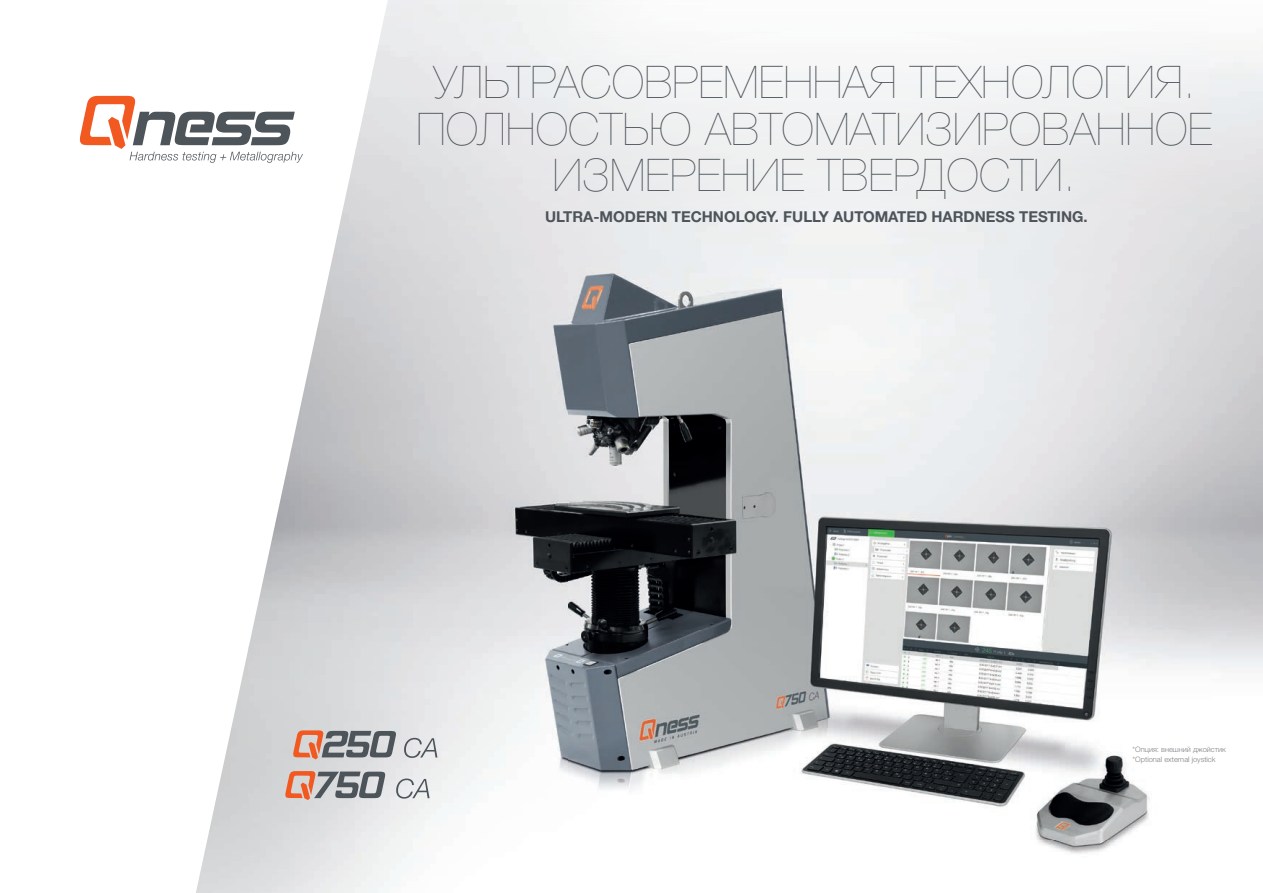
<style>
.page{position:relative;width:1263px;height:893px;background:#fff}
.page>*{position:absolute;margin:0;border:0;box-sizing:border-box;transform-origin:0 0}
.t1{font:200 45px/46.5px "Helvetica Neue LTW1 G";letter-spacing:.01em;color:#4d545a;text-align:center}
.t2{font:700 15px "Helvetica Neue LTW1 G";color:#4d545a}
.t3{font:300 7.5px/10.5px "Helvetica Neue LTW1 G";color:#808285}
</style>
<div class="page">
<img style="left:356px;top:0;width:907px;height:893px">
<img style="left:302px;top:149px;width:54px;height:744px">
<img style="left:249px;top:400px;width:53px;height:493px">
<img style="left:196px;top:646px;width:53px;height:247px">
<svg style="left:293px;top:730px;width:103px;height:29px;background:#a6938e"></svg>
<svg style="left:404px;top:738px;width:33px;height:20px"></svg>
<svg style="left:285px;top:771px;width:100px;height:29px;background:#ad9994"></svg>
<svg style="left:396px;top:778px;width:34px;height:21px"></svg>
<svg style="left:80px;top:96px;width:223px;height:67px"></svg>
<p class="t1" style="left:416px;top:59px;width:797px">УЛЬТРАСОВРЕМЕННАЯ ТЕХНОЛОГИЯ.<br>ПОЛНОСТЬЮ АВТОМАТИЗИРОВАННОЕ<br>ИЗМЕРЕНИЕ ТВЕРДОСТИ.</p>
<p class="t2" style="left:545px;top:207px;width:544px">ULTRA-MODERN TECHNOLOGY. FULLY AUTOMATED HARDNESS TESTING.</p>
<p class="t3" style="left:1133px;top:744px;width:95px">*Опция: внешний джойстик *Optional external joystick</p>
</div>
